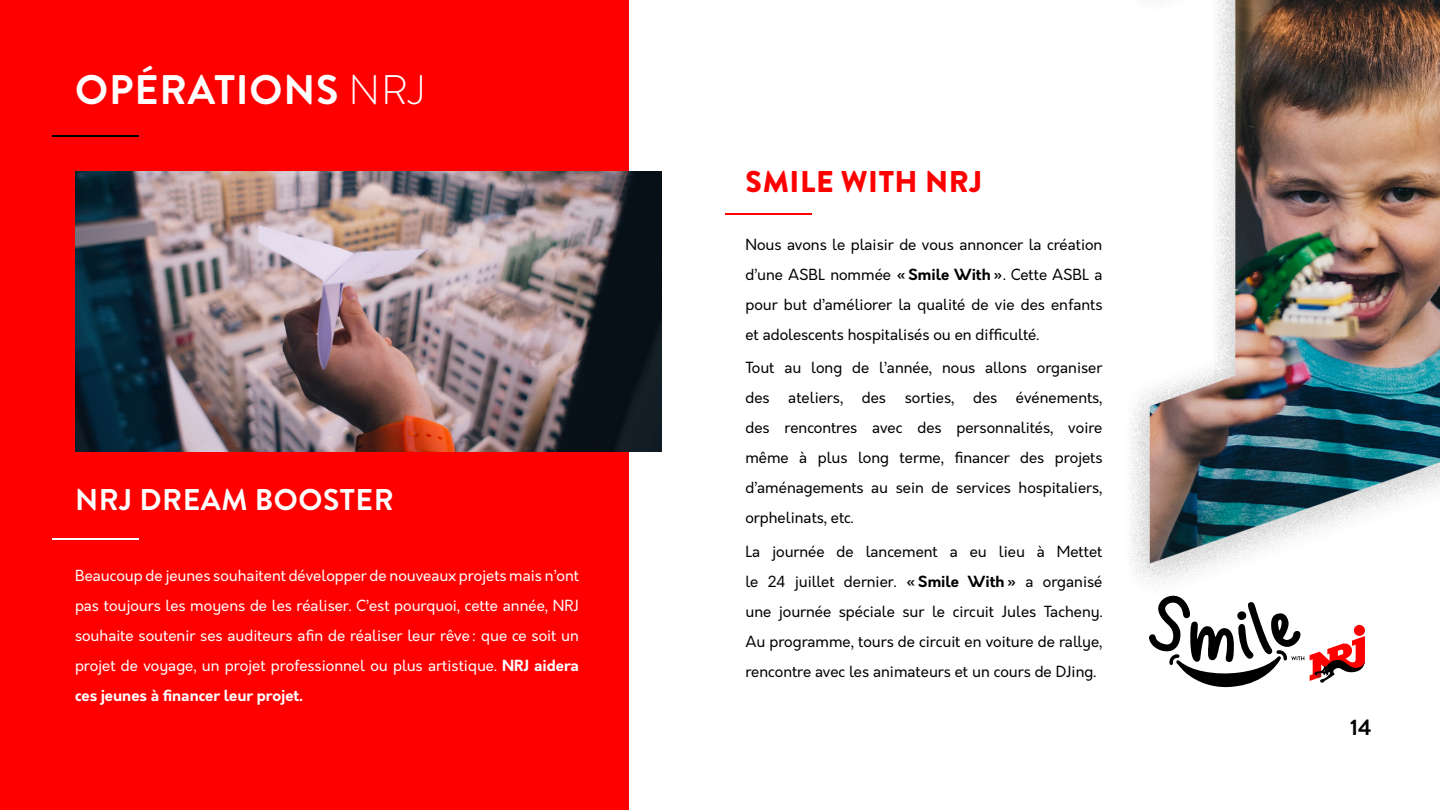
<style>
.page{position:relative;width:1440px;height:810px;background:#fff}
.page>*{position:absolute;margin:0;border:0;box-sizing:border-box;transform-origin:0 0}
.t1{font:700 41.25px "Brandon Grotesque";letter-spacing:.02em;color:#fff}
.t2{font:700 30px "Brandon Grotesque";letter-spacing:.02em;color:#fff}
.t3{font:900 30px "Brandon Grotesque";letter-spacing:.02em;color:#f00}
.t4{font:700 22.5px "Brandon Grotesque";color:#000}
.t5{font:15px/30px "Orkney";color:#000;text-align:justify}
.t6{font:15px/30px "Orkney";color:#fff;text-align:justify}
.s1{font-weight:300}
.s2{font-weight:700}
</style>
<div class="page">
<img style="left:628px;top:0;width:812px;height:613px">
<div style="left:0;top:0;width:628px;height:810px;background:#f00"></div>
<hr style="left:52px;top:135px;width:87px;height:2px;background:#000">
<img style="left:75px;top:171px;width:587px;height:281px">
<hr style="left:53px;top:538px;width:86px;height:1px;background:#fff">
<hr style="left:725px;top:214px;width:86px;height:1px;background:#f00">
<svg style="left:1310px;top:625px;width:55px;height:58px"></svg>
<svg style="left:1149px;top:594px;width:155px;height:93px"></svg>
<h1 class="t1" style="left:75px;top:61px;width:351px">OPÉRATIONS <span class="s1">NRJ</span></h1>
<h2 class="t2" style="left:75px;top:479px;width:320px">NRJ DREAM BOOSTER</h2>
<p class="t6" style="left:75px;top:561px;width:506px">Beaucoup de jeunes souhaitent développer de nouveaux projets mais n’ont pas toujours les moyens de les réaliser. C’est pourquoi, cette année, NRJ souhaite soutenir ses auditeurs afin de réaliser leur rêve: que ce soit un projet de voyage, un projet professionnel ou plus artistique. <span class="s2">NRJ aidera ces jeunes à financer leur projet.</span></p>
<h2 class="t3" style="left:746px;top:161px;width:238px">SMILE WITH NRJ</h2>
<p class="t5" style="left:745px;top:230px;width:359px">Nous avons le plaisir de vous annoncer la création d’une ASBL nommée <span class="s2">«Smile With»</span>. Cette ASBL a pour but d’améliorer la qualité de vie des enfants et adolescents hospitalisés ou en difficulté.</p>
<p class="t5" style="left:745px;top:353px;width:359px">Tout au long de l’année, nous allons organiser des</p>
<p class="t5" style="left:745px;top:383px;width:359px;text-indent:271px">événements, des rencontres avec des personnalités, voire même à plus long terme, financer des projets d’aménagements au sein de services hospitaliers, orphelinats, etc.</p>
<p class="t5" style="left:745px;top:537px;width:359px">La journée de lancement a eu lieu à Mettet le 24 juillet dernier. <span class="s2">«Smile With»</span> a organisé une journée spéciale sur le circuit Jules Tacheny.<br>Au programme, tours de circuit en voiture de rallye, rencontre avec les animateurs et un cours de DJing.</p>
<p class="t5" style="left:788px;top:383px;width:56px">ateliers,</p>
<p class="t5" style="left:862px;top:383px;width:26px">des</p>
<p class="t5" style="left:905px;top:383px;width:51px">sorties,</p>
<p class="t5" style="left:973px;top:383px;width:26px">des</p>
<h3 class="t4" style="left:1350px;top:712px;width:23px">14</h3>
</div>
